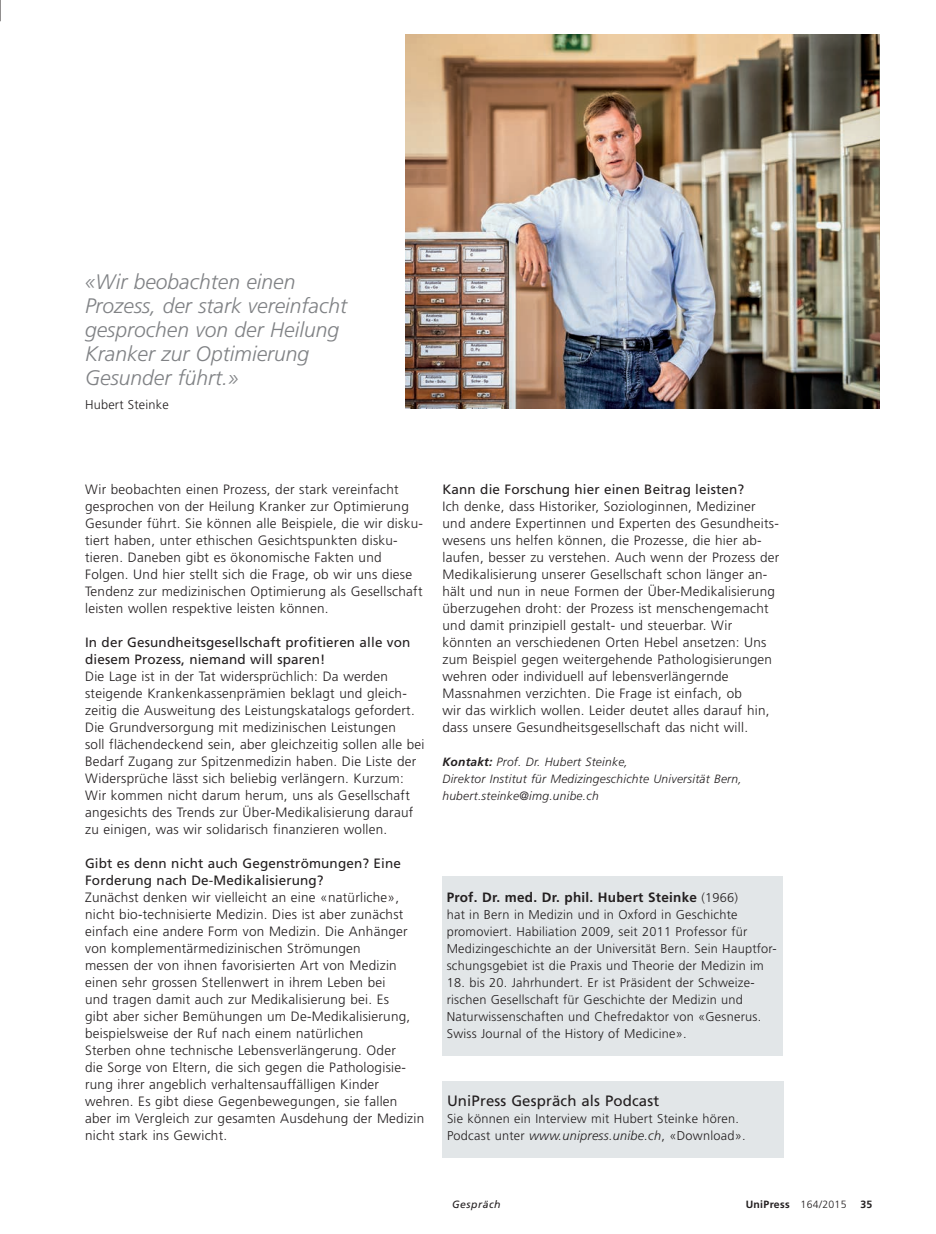
<style>
.page{position:relative;width:936px;height:1234px;background:#fff}
.page>*{position:absolute;margin:0;border:0;box-sizing:border-box;transform-origin:0 0}
.t1{font:italic 300 21px/24px "Frutiger";color:#808285}
.t2{font:15px "Frutiger";letter-spacing:.01em;color:#231f20}
.t3{font:300 13.5px/17px "Frutiger";letter-spacing:.02em;color:#231f20}
.t4{font:13.5px/17px "Frutiger";letter-spacing:.01em;color:#231f20}
.t5{font:700 13.5px "Frutiger";letter-spacing:.02em;color:#231f20}
.t6{font:300 12.75px/17px "Frutiger";letter-spacing:.02em;color:#231f20}
.t7{font:italic 300 12px/17px "Frutiger";letter-spacing:.02em;color:#231f20}
.t8{font:700 10.5px "Frutiger";letter-spacing:.03em;color:#231f20}
.t9{font:italic 10.5px "Frutiger";letter-spacing:.05em;color:#231f20}
.s1{font-weight:700}
.s2{font-weight:300;font-size:12.75px}
.s3{font-style:italic}
.s4{font-weight:300}
</style>
<div class="page">
<svg style="left:0;top:0;width:1px;height:21px"></svg>
<div style="left:442px;top:1081px;width:341px;height:76px;background:#e2e6e8"></div>
<div style="left:442px;top:875px;width:340px;height:179px;background:#e2e6e8"></div>
<img style="left:406px;top:34px;width:473px;height:374px">
<h1 class="t1" style="left:85px;top:269px;width:263px">«Wir beobachten einen<br>Prozess, der stark vereinfacht gesprochen von der Heilung<br>Kranker zur Optimierung<br>Gesunder führt.»</h1>
<p class="t6" style="left:85px;top:396px;width:85px">Hubert Steinke</p>
<p class="t3" style="left:85px;top:480px;width:339px">Wir beobachten einen Prozess, der stark vereinfacht gesprochen von der Heilung Kranker zur Optimierung Gesunder führt. Sie können alle Beispiele, die wir disku&shy;tiert haben, unter ethischen Gesichtspunkten disku&shy;tieren. Daneben gibt es ökonomische Fakten und Folgen. Und hier stellt sich die Frage, ob wir uns diese Tendenz zur medizinischen Optimierung als Gesellschaft leisten wollen respektive leisten können.</p>
<p class="t4" style="left:85px;top:633px;width:327px">In der Gesundheitsgesellschaft profitieren alle von diesem Prozess, niemand will sparen!</p>
<p class="t3" style="left:85px;top:667px;width:341px">Die Lage ist in der Tat widersprüchlich: Da werden steigende Krankenkassenprämien beklagt und gleich&shy;zeitig die Ausweitung des Leistungskatalogs gefordert.<br>Die Grundversorgung mit medizinischen Leistungen<br>soll flächendeckend sein, aber gleichzeitig sollen alle bei Bedarf Zugang zur Spitzenmedizin haben. Die Liste der Widersprüche lässt sich beliebig verlängern. Kurzum:<br>Wir kommen nicht darum herum, uns als Gesellschaft angesichts des Trends zur Über-Medikalisierung darauf zu einigen, was wir solidarisch finanzieren wollen.</p>
<p class="t4" style="left:85px;top:854px;width:317px">Gibt es denn nicht auch Gegenströmungen? Eine<br>Forderung nach De-Medikalisierung?</p>
<p class="t3" style="left:85px;top:888px;width:341px">Zunächst denken wir vielleicht an eine «natürliche», nicht bio-technisierte Medizin. Dies ist aber zunächst einfach eine andere Form von Medizin. Die Anhänger von komplementärmedizinischen Strömungen<br>messen der von ihnen favorisierten Art von Medizin einen sehr grossen Stellenwert in ihrem Leben bei<br>und tragen damit auch zur Medikalisierung bei. Es<br>gibt aber sicher Bemühungen um De-Medikalisierung, beispielsweise der Ruf nach einem natürlichen<br>Sterben ohne technische Lebensverlängerung. Oder<br>die Sorge von Eltern, die sich gegen die Pathologisie&shy;rung ihrer angeblich verhaltensauffälligen Kinder wehren. Es gibt diese Gegenbewegungen, sie fallen aber im Vergleich zur gesamten Ausdehung der Medizin nicht stark ins Gewicht.</p>
<p class="t4" style="left:442px;top:480px;width:303px">Kann die Forschung hier einen Beitrag leisten?</p>
<p class="t3" style="left:442px;top:497px;width:338px">Ich denke, dass Historiker, Soziologinnen, Mediziner und andere Expertinnen und Experten des Gesundheits&shy;wesens uns helfen können, die Prozesse, die hier ab&shy;laufen, besser zu verstehen. Auch wenn der Prozess der Medikalisierung unserer Gesellschaft schon länger an&shy;hält und nun in neue Formen der Über-Medikalisierung überzugehen droht: der Prozess ist menschengemacht und damit prinzipiell gestalt- und steuerbar. Wir könnten an verschiedenen Orten Hebel ansetzen: Uns zum Beispiel gegen weitergehende Pathologisierungen wehren oder individuell auf lebensverlängernde Massnahmen verzichten. Die Frage ist einfach, ob<br>wir das wirklich wollen. Leider deutet alles darauf hin, dass unsere Gesundheitsgesellschaft das nicht will.</p>
<p class="t7" style="left:442px;top:753px;width:301px"><span class="s1">Kontakt:</span> Prof. Dr. Hubert Steinke,<br>Direktor Institut für Medizingeschichte Universität Bern, hubert.steinke@img.unibe.ch</p>
<p class="t5" style="left:446px;top:889px;width:293px">Prof. Dr. med. Dr. phil. Hubert Steinke <span class="s2">(1966)</span></p>
<p class="t6" style="left:446px;top:906px;width:331px">hat in Bern in Medizin und in Oxford in Geschichte promoviert. Habiliation 2009, seit 2011 Professor für Medizingeschichte an der Universität Bern. Sein Hauptfor&shy;schungsgebiet ist die Praxis und Theorie der Medizin im</p>
<p class="t6" style="left:446px;top:974px;width:316px">18. bis 20. Jahrhundert. Er ist Präsident der Schweize&shy;rischen Gesellschaft für Geschichte der Medizin und Naturwissenschaften und Chefredaktor von «Gesnerus.<br>Swiss Journal of the History of Medicine».</p>
<p class="t2" style="left:447px;top:1091px;width:214px">UniPress Gespräch als Podcast</p>
<p class="t6" style="left:447px;top:1110px;width:300px">Sie können ein Interview mit Hubert Steinke hören.<br>Podcast unter <span class="s3">www.unipress.unibe.ch</span>, «Download».</p>
<p class="t9" style="left:452px;top:1198px;width:50px">Gespräch</p>
<p class="t8" style="left:745px;top:1198px;width:102px">UniPress <span class="s4">164/2015</span></p>
<p class="t8" style="left:860px;top:1198px;width:13px">35</p>
</div>
